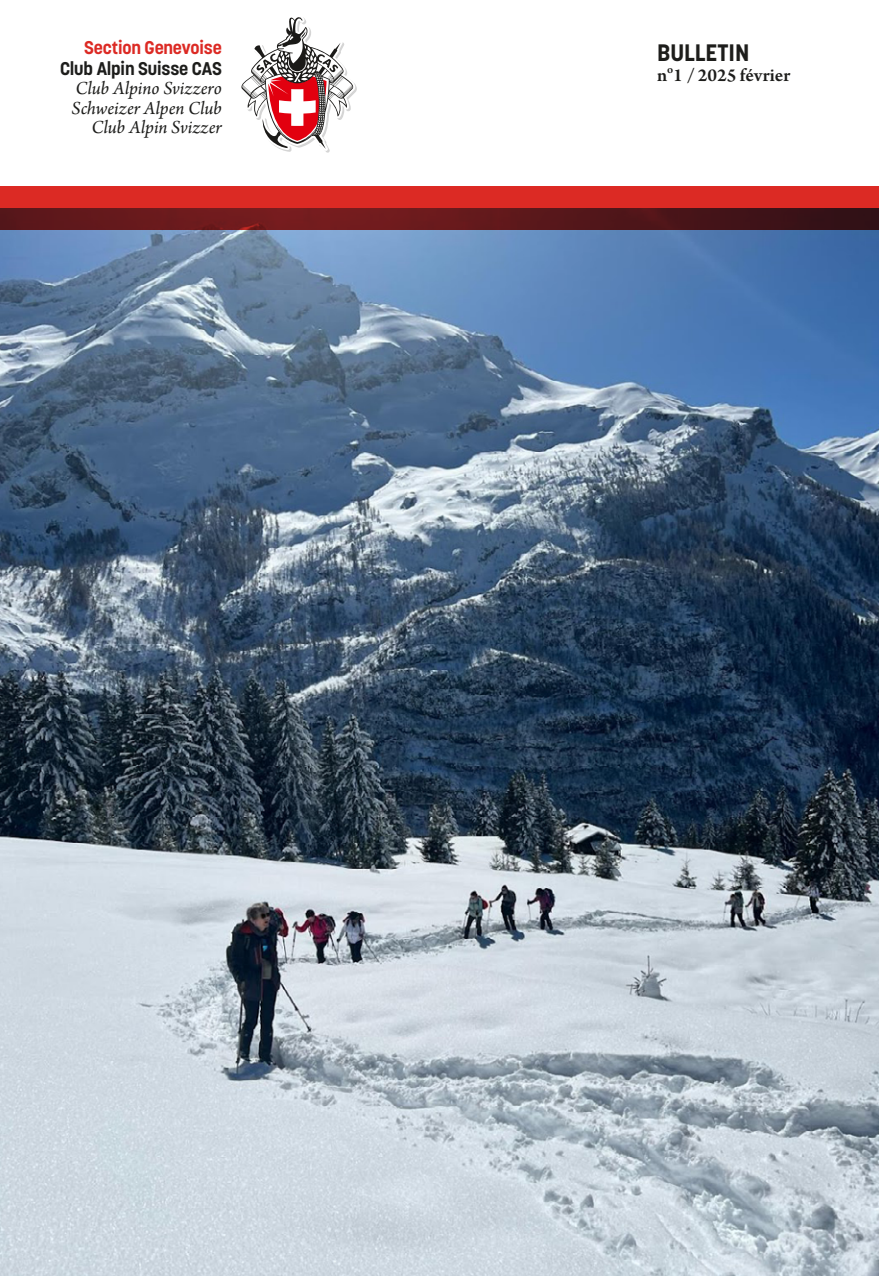
<style>
.page{position:relative;width:879px;height:1276px;background:#fff}
.page>*{position:absolute;margin:0;border:0;box-sizing:border-box;transform-origin:0 0}
.t1{font:700 23.6px "Korolev";color:#1d1d1b}
.t2{font:italic 19.4px/19.4px "Arno Pro";letter-spacing:-.005em;color:#1d1d1b;text-align:right}
.t3{font:600 19.4px "Arno Pro";color:#1d1d1b}
.t4{font:700 18.2px "Korolev";letter-spacing:-.01em;color:#1d1d1b}
.t5{font:700 18.2px "Korolev";letter-spacing:-.01em;color:#dc2a24}
</style>
<div class="page">
<img style="left:0;top:230px;width:879px;height:1046px">
<svg style="left:241px;top:17px;width:116px;height:136px"></svg>
<svg style="left:0;top:186px;width:879px;height:44px;background:#9b201f"></svg>
<p class="t5" style="left:84px;top:36px;width:139px">Section Genevoise</p>
<p class="t4" style="left:60px;top:57px;width:163px">Club Alpin Suisse CAS</p>
<p class="t2" style="left:72px;top:80px;width:152px">Club Alpino Svizzero<br>Schweizer Alpen Club<br>Club Alpin Svizzer</p>
<p class="t1" style="left:657px;top:37px;width:94px">BULLETIN</p>
<p class="t3" style="left:657px;top:64px;width:135px">n<sup>o</sup>1 / 2025 février</p>
</div>
